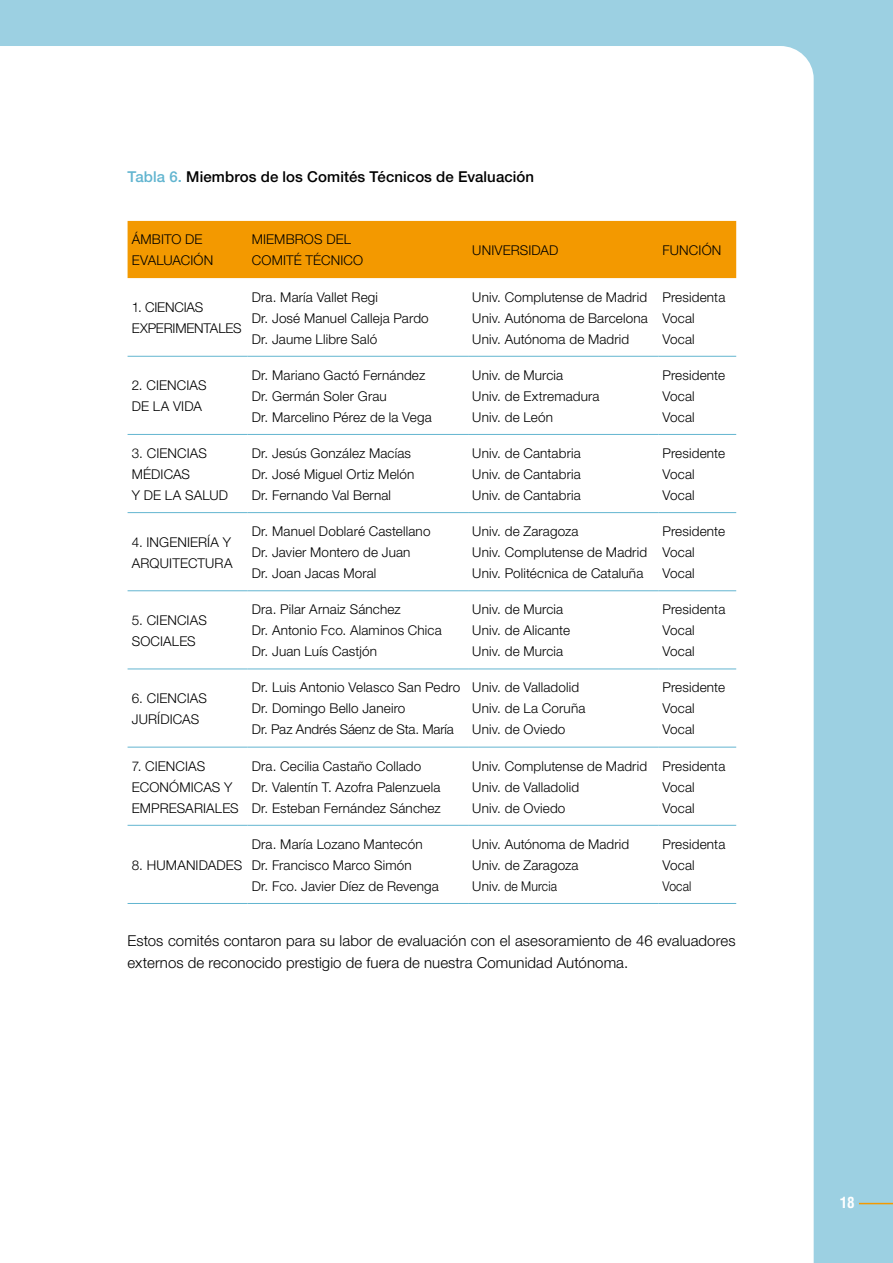
<style>
.page{position:relative;width:893px;height:1263px;background:#9cd0e2}
.page>*{position:absolute;margin:0;border:0;box-sizing:border-box;transform-origin:0 0}
.t1{font:300 15px/22.5px "Helvetica Neue";letter-spacing:.005em;color:#000}
.t2{font:500 15px "Helvetica Neue";letter-spacing:.005em;color:#000}
.t3{font:700 condensed 15px "Helvetica";color:#fff}
.t4{font:300 13.5px/21px "Helvetica Neue";letter-spacing:.01em;color:#000}
.t5{font:300 13.5px/21px "Helvetica Neue";letter-spacing:-.01em;color:#000}
.s1{color:#62b5d0}
</style>
<div class="page">
<div style="left:0;top:46px;width:814px;height:1217px;background:#fff"></div>
<hr style="left:859px;top:1203px;width:34px;height:1px;background:#f39900">
<div style="left:128px;top:221px;width:608px;height:57px;background:#f39900"></div>
<hr style="left:128px;top:356px;width:120px;height:1px;background:#62b5d0">
<hr style="left:248px;top:356px;width:220px;height:1px;background:#62b5d0">
<hr style="left:468px;top:356px;width:190px;height:1px;background:#62b5d0">
<hr style="left:658px;top:356px;width:78px;height:1px;background:#62b5d0">
<hr style="left:128px;top:434px;width:120px;height:1px;background:#62b5d0">
<hr style="left:248px;top:434px;width:220px;height:1px;background:#62b5d0">
<hr style="left:468px;top:434px;width:190px;height:1px;background:#62b5d0">
<hr style="left:658px;top:434px;width:78px;height:1px;background:#62b5d0">
<hr style="left:128px;top:512px;width:120px;height:1px;background:#62b5d0">
<hr style="left:248px;top:512px;width:220px;height:1px;background:#62b5d0">
<hr style="left:468px;top:512px;width:190px;height:1px;background:#62b5d0">
<hr style="left:658px;top:512px;width:78px;height:1px;background:#62b5d0">
<hr style="left:128px;top:590px;width:120px;height:1px;background:#62b5d0">
<hr style="left:248px;top:590px;width:220px;height:1px;background:#62b5d0">
<hr style="left:468px;top:590px;width:190px;height:1px;background:#62b5d0">
<hr style="left:658px;top:590px;width:78px;height:1px;background:#62b5d0">
<hr style="left:128px;top:668px;width:120px;height:1px;background:#62b5d0">
<hr style="left:248px;top:668px;width:220px;height:1px;background:#62b5d0">
<hr style="left:468px;top:668px;width:190px;height:1px;background:#62b5d0">
<hr style="left:658px;top:668px;width:78px;height:1px;background:#62b5d0">
<hr style="left:128px;top:747px;width:120px;height:1px;background:#62b5d0">
<hr style="left:248px;top:747px;width:220px;height:1px;background:#62b5d0">
<hr style="left:468px;top:747px;width:190px;height:1px;background:#62b5d0">
<hr style="left:658px;top:747px;width:78px;height:1px;background:#62b5d0">
<hr style="left:128px;top:825px;width:120px;height:1px;background:#62b5d0">
<hr style="left:248px;top:825px;width:220px;height:1px;background:#62b5d0">
<hr style="left:468px;top:825px;width:190px;height:1px;background:#62b5d0">
<hr style="left:658px;top:825px;width:78px;height:1px;background:#62b5d0">
<hr style="left:128px;top:903px;width:120px;height:1px;background:#62b5d0">
<hr style="left:248px;top:903px;width:220px;height:1px;background:#62b5d0">
<hr style="left:468px;top:903px;width:190px;height:1px;background:#62b5d0">
<hr style="left:658px;top:903px;width:78px;height:1px;background:#62b5d0">
<p class="t2" style="left:128px;top:167px;width:408px"><span class="s1">Tabla 6.</span> Miembros de los Comités Técnicos de Evaluación</p>
<p class="t4" style="left:132px;top:229px;width:83px">ÁMBITO DE<br>EVALUACIÓN</p>
<p class="t4" style="left:252px;top:229px;width:113px">MIEMBROS DEL<br>COMITÉ TÉCNICO</p>
<p class="t4" style="left:472px;top:239px;width:88px">UNIVERSIDAD</p>
<p class="t4" style="left:662px;top:239px;width:60px">FUNCIÓN</p>
<p class="t5" style="left:132px;top:296px;width:111px">1. CIENCIAS<br>EXPERIMENTALES</p>
<p class="t4" style="left:252px;top:286px;width:178px">Dra. María Vallet Regi<br>Dr. José Manuel Calleja Pardo<br>Dr. Jaume Llibre Saló</p>
<p class="t4" style="left:472px;top:286px;width:177px;text-align:justify">Univ. Complutense de Madrid Univ. Autónoma de Barcelona Univ. Autónoma de Madrid</p>
<p class="t4" style="left:662px;top:286px;width:64px">Presidenta<br>Vocal<br>Vocal</p>
<p class="t4" style="left:132px;top:375px;width:76px">2. CIENCIAS<br>DE LA VIDA</p>
<p class="t4" style="left:252px;top:364px;width:181px">Dr. Mariano Gactó Fernández<br>Dr. Germán Soler Grau<br>Dr. Marcelino Pérez de la Vega</p>
<p class="t4" style="left:472px;top:364px;width:129px">Univ. de Murcia<br>Univ. de Extremadura<br>Univ. de León</p>
<p class="t4" style="left:662px;top:364px;width:64px">Presidente<br>Vocal<br>Vocal</p>
<p class="t4" style="left:132px;top:442px;width:98px">3. CIENCIAS<br>MÉDICAS<br>Y DE LA SALUD</p>
<p class="t4" style="left:252px;top:442px;width:164px">Dr. Jesús González Macías<br>Dr. José Miguel Ortiz Melón<br>Dr. Fernando Val Bernal</p>
<p class="t4" style="left:472px;top:442px;width:110px;text-align:justify">Univ. de Cantabria Univ. de Cantabria Univ. de Cantabria</p>
<p class="t4" style="left:662px;top:442px;width:64px">Presidente<br>Vocal<br>Vocal</p>
<p class="t4" style="left:132px;top:531px;width:102px">4. INGENIERÍA Y<br>ARQUITECTURA</p>
<p class="t4" style="left:252px;top:520px;width:180px">Dr. Manuel Doblaré Castellano<br>Dr. Javier Montero de Juan<br>Dr. Joan Jacas Moral</p>
<p class="t4" style="left:472px;top:520px;width:176px">Univ. de Zaragoza<br>Univ. Complutense de Madrid<br>Univ. Politécnica de Cataluña</p>
<p class="t4" style="left:662px;top:520px;width:64px">Presidente<br>Vocal<br>Vocal</p>
<p class="t4" style="left:132px;top:609px;width:77px">5. CIENCIAS<br>SOCIALES</p>
<p class="t4" style="left:252px;top:599px;width:191px">Dra. Pilar Arnaiz Sánchez<br>Dr. Antonio Fco. Alaminos Chica<br>Dr. Juan Luís Castjón</p>
<p class="t4" style="left:472px;top:599px;width:99px">Univ. de Murcia<br>Univ. de Alicante<br>Univ. de Murcia</p>
<p class="t4" style="left:662px;top:599px;width:64px">Presidenta<br>Vocal<br>Vocal</p>
<p class="t4" style="left:132px;top:687px;width:77px">6. CIENCIAS<br>JURÍDICAS</p>
<p class="t4" style="left:252px;top:677px;width:210px">Dr. Luis Antonio Velasco San Pedro<br>Dr. Domingo Bello Janeiro<br>Dr. Paz Andrés Sáenz de Sta. María</p>
<p class="t4" style="left:472px;top:677px;width:115px">Univ. de Valladolid<br>Univ. de La Coruña<br>Univ. de Oviedo</p>
<p class="t4" style="left:662px;top:677px;width:64px">Presidente<br>Vocal<br>Vocal</p>
<p class="t4" style="left:132px;top:755px;width:108px">7. CIENCIAS<br>ECONÓMICAS Y<br>EMPRESARIALES</p>
<p class="t4" style="left:252px;top:755px;width:191px">Dra. Cecilia Castaño Collado<br>Dr. Valentín T. Azofra Palenzuela<br>Dr. Esteban Fernández Sánchez</p>
<p class="t4" style="left:472px;top:755px;width:176px">Univ. Complutense de Madrid<br>Univ. de Valladolid<br>Univ. de Oviedo</p>
<p class="t4" style="left:662px;top:755px;width:64px">Presidenta<br>Vocal<br>Vocal</p>
<p class="t4" style="left:132px;top:854px;width:112px">8. HUMANIDADES</p>
<p class="t4" style="left:252px;top:833px;width:188px">Dra. María Lozano Mantecón<br>Dr. Francisco Marco Simón<br>Dr. Fco. Javier Díez de Revenga</p>
<p class="t4" style="left:472px;top:833px;width:158px">Univ. Autónoma de Madrid<br>Univ. de Zaragoza<br>Univ. de Murcia</p>
<p class="t4" style="left:662px;top:833px;width:64px">Presidenta<br>Vocal<br>Vocal</p>
<p class="t1" style="left:128px;top:929px;width:609px">Estos comités contaron para su labor de evaluación con el asesoramiento de 46 evaluadores externos de reconocido prestigio de fuera de nuestra Comunidad Autónoma.</p>
<p class="t3" style="left:840px;top:1193px;width:15px">18</p>
</div>
